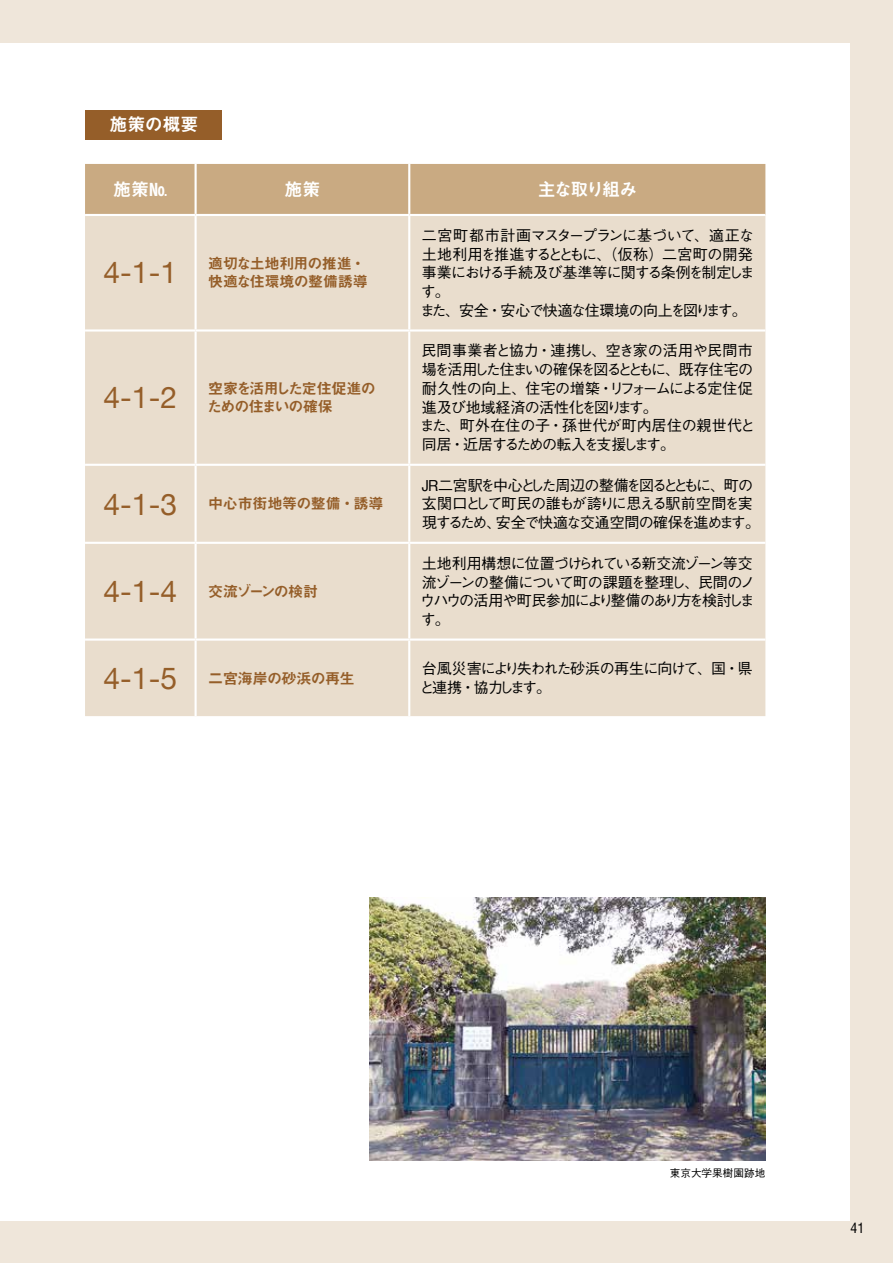
<style>
.page{position:relative;width:893px;height:1263px;background:#efe6da}
.page>*{position:absolute;margin:0;border:0;box-sizing:border-box;transform-origin:0 0}
.t1{font:30px "Helvetica Neue";color:#955e29}
.t2{font:18px "Midashi Go Pr 6 N MB31";letter-spacing:-.03em;color:#fff}
.t3{font:500 15px/18.8px "Gothic BBB Pr 6 N";letter-spacing:-.065em;color:#000}
.t4{font:500 15px/18.8px "Gothic BBB Pr 6 N";letter-spacing:-.03em;color:#000}
.t5{font:500 15px/18.8px "Gothic BBB Pr 6 N";letter-spacing:-.095em;color:#000}
.t6{font:15px/18px "Midashi Go Pr 6 N MB31";letter-spacing:-.015em;color:#955e29}
.t7{font:15px/18px "Midashi Go Pr 6 N MB31";letter-spacing:-.075em;color:#955e29}
.t8{font:15px "Midashi Go Pr 6 N MB31";letter-spacing:-.01em;color:#955e29}
.t9{font:15px "Midashi Go Pr 6 N MB31";letter-spacing:-.105em;color:#955e29}
.t10{font:condensed 13.8px "Helvetica";color:#000}
.t11{font:500 10.65px "Gothic BBB Pr 6 N";color:#000}
.s1{font-family:"Helvetica Neue";font-size:30px}
</style>
<div class="page">
<div style="left:0;top:43px;width:850px;height:1177px;background:#fff"></div>
<img style="left:370px;top:897px;width:395px;height:264px">
<div style="left:85px;top:111px;width:136px;height:29px;background:#955e29"></div>
<div style="left:85px;top:164px;width:680px;height:50px;background:#c9aa82"></div>
<div style="left:85px;top:216px;width:680px;height:500px;background:#e9ddcd"></div>
<hr style="left:85px;top:329px;width:111px;height:3px;background:#fff">
<hr style="left:196px;top:329px;width:213px;height:3px;background:#fff">
<hr style="left:409px;top:329px;width:356px;height:3px;background:#fff">
<hr style="left:195px;top:164px;width:2px;height:50px;background:#fff">
<hr style="left:195px;top:216px;width:2px;height:113px;background:#fff">
<hr style="left:195px;top:332px;width:2px;height:132px;background:#fff">
<hr style="left:195px;top:466px;width:2px;height:76px;background:#fff">
<hr style="left:195px;top:544px;width:2px;height:94px;background:#fff">
<hr style="left:195px;top:641px;width:2px;height:75px;background:#fff">
<hr style="left:408px;top:164px;width:2px;height:50px;background:#fff">
<hr style="left:408px;top:216px;width:2px;height:113px;background:#fff">
<hr style="left:408px;top:332px;width:2px;height:132px;background:#fff">
<hr style="left:408px;top:466px;width:2px;height:76px;background:#fff">
<hr style="left:408px;top:544px;width:2px;height:94px;background:#fff">
<hr style="left:408px;top:641px;width:2px;height:75px;background:#fff">
<hr style="left:85px;top:464px;width:111px;height:2px;background:#fff">
<hr style="left:196px;top:464px;width:213px;height:2px;background:#fff">
<hr style="left:409px;top:464px;width:356px;height:2px;background:#fff">
<hr style="left:85px;top:542px;width:111px;height:2px;background:#fff">
<hr style="left:196px;top:542px;width:213px;height:2px;background:#fff">
<hr style="left:409px;top:542px;width:356px;height:2px;background:#fff">
<hr style="left:85px;top:638px;width:111px;height:3px;background:#fff">
<hr style="left:196px;top:638px;width:213px;height:3px;background:#fff">
<hr style="left:409px;top:638px;width:356px;height:3px;background:#fff">
<p class="t2" style="left:109px;top:110px;width:90px">施策の概要</p>
<p class="t2" style="left:113px;top:175px;width:56px">施策№</p>
<p class="t2" style="left:284px;top:175px;width:37px">施策</p>
<p class="t2" style="left:538px;top:175px;width:101px">主な取り組み</p>
<h1 class="t1" style="left:104px;top:251px;width:75px">4-1-1</h1>
<p class="t6" style="left:208px;top:254px;width:161px">適切な土地利用の推進・快適な住環境の整備誘導</p>
<h1 class="t1" style="left:104px;top:376px;width:75px">4-1-2</h1>
<p class="t7" style="left:207px;top:379px;width:170px">空家を活用した定住促進のための住まいの確保</p>
<p class="t8" style="left:104px;top:492px;width:281px"><span class="s1">4-1-3</span> 中心市街地等の整備・誘導</p>
<p class="t9" style="left:104px;top:579px;width:216px"><span class="s1">4-1-4</span> 交流ゾーンの検討</p>
<p class="t3" style="left:420px;top:225px;width:336px">二宮町都市計画マスタープランに基づいて、適正な土地利用を推進するとともに、（仮称）二宮町の開発事業における手続及び基準等に関する条例を制定します。<br>また、安全・安心で快適な住環境の向上を図ります。</p>
<p class="t4" style="left:420px;top:340px;width:337px">民間事業者と協力・連携し、空き家の活用や民間市場を活用した住まいの確保を図るとともに、既存住宅の耐久性の向上、住宅の増築・リフォームによる定住促進及び地域経済の活性化を図ります。<br>また、町外在住の子・孫世代が町内居住の親世代と同居・近居するための転入を支援します。</p>
<p class="t5" style="left:418px;top:475px;width:344px">ＪＲ二宮駅を中心とした周辺の整備を図るとともに、町の玄関口として町民の誰もが誇りに思える駅前空間を実現するため、安全で快適な交通空間の確保を進めます。</p>
<p class="t3" style="left:420px;top:553px;width:336px">土地利用構想に位置づけられている新交流ゾーン等交流ゾーンの整備について町の課題を整理し、民間のノウハウの活用や町民参加により整備のあり方を検討します。</p>
<p class="t6" style="left:104px;top:668px;width:253px"><span class="s1">4-1-5</span> 二宮海岸の砂浜の再生</p>
<p class="t3" style="left:420px;top:658px;width:335px">台風災害により失われた砂浜の再生に向けて、国・県と連携・協力します。</p>
<p class="t11" style="left:670px;top:1164px;width:97px">東京大学果樹園跡地</p>
<p class="t10" style="left:850px;top:1219px;width:15px">41</p>
</div>
